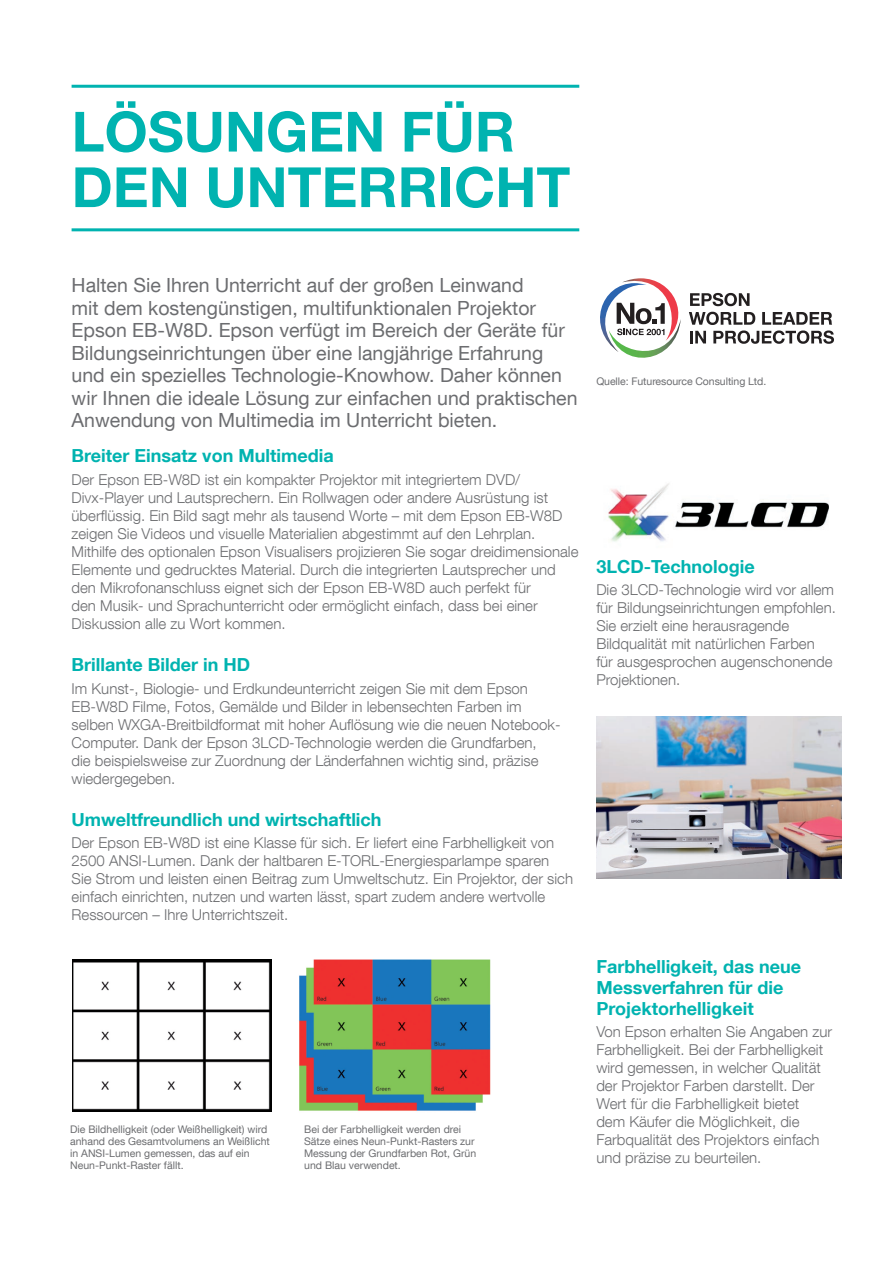
<style>
.page{position:relative;width:892px;height:1262px;background:#fff}
.page>*{position:absolute;margin:0;border:0;box-sizing:border-box;transform-origin:0 0}
.t1{font:700 55.5px/55.5px "Helvetica Neue LT Com";color:#00b3b0}
.t2{font:19.5px/22.5px "Helvetica Neue LT Com";color:#6c6d70}
.t3{font:700 18px/21px "Helvetica Neue LT Com";color:#00b3b0}
.t4{font:300 15px/18px "Helvetica Neue LT Com";color:#6c6d70}
.t5{font:10.5px/12px "Helvetica Neue LT Com";color:#6c6d70}
</style>
<div class="page">
<hr style="left:72px;top:85px;width:507px;height:3px;background:#00b3b0">
<hr style="left:72px;top:228px;width:507px;height:3px;background:#00b3b0">
<img style="left:596px;top:716px;width:245px;height:162px">
<img style="left:608px;top:483px;width:221px;height:59px">
<svg style="left:600px;top:278px;width:233px;height:80px"></svg>
<img style="left:299px;top:959px;width:192px;height:152px">
<img style="left:72px;top:959px;width:199px;height:152px">
<h1 class="t1" style="left:72px;top:102px;width:500px">LÖSUNGEN FÜR<br>DEN UNTERRICHT</h1>
<p class="t2" style="left:72px;top:273px;width:507px">Halten Sie Ihren Unterricht auf der großen Leinwand<br>mit dem kostengünstigen, multifunktionalen Projektor Epson EB-W8D. Epson verfügt im Bereich der Geräte für Bildungseinrichtungen über eine langjährige Erfahrung und ein spezielles Technologie-Knowhow. Daher können wir Ihnen die ideale Lösung zur einfachen und praktischen Anwendung von Multimedia im Unterricht bieten.</p>
<p class="t3" style="left:72px;top:445px;width:263px">Breiter Einsatz von Multimedia</p>
<p class="t4" style="left:72px;top:470px;width:508px">Der Epson EB-W8D ist ein kompakter Projektor mit integriertem DVD/ Divx-Player und Lautsprechern. Ein Rollwagen oder andere Ausrüstung ist überflüssig. Ein Bild sagt mehr als tausend Worte – mit dem Epson EB-W8D zeigen Sie Videos und visuelle Materialien abgestimmt auf den Lehrplan.<br>Mithilfe des optionalen Epson Visualisers projizieren Sie sogar dreidimensionale Elemente und gedrucktes Material. Durch die integrierten Lautsprecher und den Mikrofonanschluss eignet sich der Epson EB-W8D auch perfekt für<br>den Musik- und Sprachunterricht oder ermöglicht einfach, dass bei einer Diskussion alle zu Wort kommen.</p>
<p class="t3" style="left:72px;top:653px;width:180px">Brillante Bilder in HD</p>
<p class="t4" style="left:72px;top:679px;width:490px">Im Kunst-, Biologie- und Erdkundeunterricht zeigen Sie mit dem Epson EB-W8D Filme, Fotos, Gemälde und Bilder in lebensechten Farben im selben WXGA-Breitbildformat mit hoher Auflösung wie die neuen Notebook-Computer. Dank der Epson 3LCD-Technologie werden die Grundfarben,<br>die beispielsweise zur Zuordnung der Länderfahnen wichtig sind, präzise wiedergegeben.</p>
<p class="t3" style="left:72px;top:808px;width:311px">Umweltfreundlich und wirtschaftlich</p>
<p class="t4" style="left:72px;top:833px;width:503px">Der Epson EB-W8D ist eine Klasse für sich. Er liefert eine Farbhelligkeit von 2500 ANSI-Lumen. Dank der haltbaren E-TORL-Energiesparlampe sparen<br>Sie Strom und leisten einen Beitrag zum Umweltschutz. Ein Projektor, der sich einfach einrichten, nutzen und warten lässt, spart zudem andere wertvolle Ressourcen – Ihre Unterrichtszeit.</p>
<p class="t5" style="left:70px;top:1122px;width:201px">Die Bildhelligkeit (oder Weißhelligkeit) wird anhand des Gesamtvolumens an Weißlicht in ANSI-Lumen gemessen, das auf ein Neun-Punkt-Raster fällt.</p>
<p class="t5" style="left:304px;top:1122px;width:173px">Bei der Farbhelligkeit werden drei<br>Sätze eines Neun-Punkt-Rasters zur<br>Messung der Grundfarben Rot, Grün und Blau verwendet.</p>
<p class="t5" style="left:596px;top:375px;width:171px">Quelle: Futuresource Consulting Ltd.</p>
<p class="t3" style="left:596px;top:555px;width:160px">3LCD-Technologie</p>
<p class="t4" style="left:596px;top:580px;width:241px">Die 3LCD-Technologie wird vor allem für Bildungseinrichtungen empfohlen.<br>Sie erzielt eine herausragende<br>Bildqualität mit natürlichen Farben<br>für ausgesprochen augenschonende<br>Projektionen.</p>
<p class="t3" style="left:596px;top:955px;width:206px">Farbhelligkeit, das neue<br>Messverfahren für die<br>Projektorhelligkeit</p>
<p class="t4" style="left:596px;top:1022px;width:237px">Von Epson erhalten Sie Angaben zur Farbhelligkeit. Bei der Farbhelligkeit wird gemessen, in welcher Qualität der Projektor Farben darstellt. Der Wert für die Farbhelligkeit bietet<br>dem Käufer die Möglichkeit, die Farbqualität des Projektors einfach und präzise zu beurteilen.</p>
</div>
